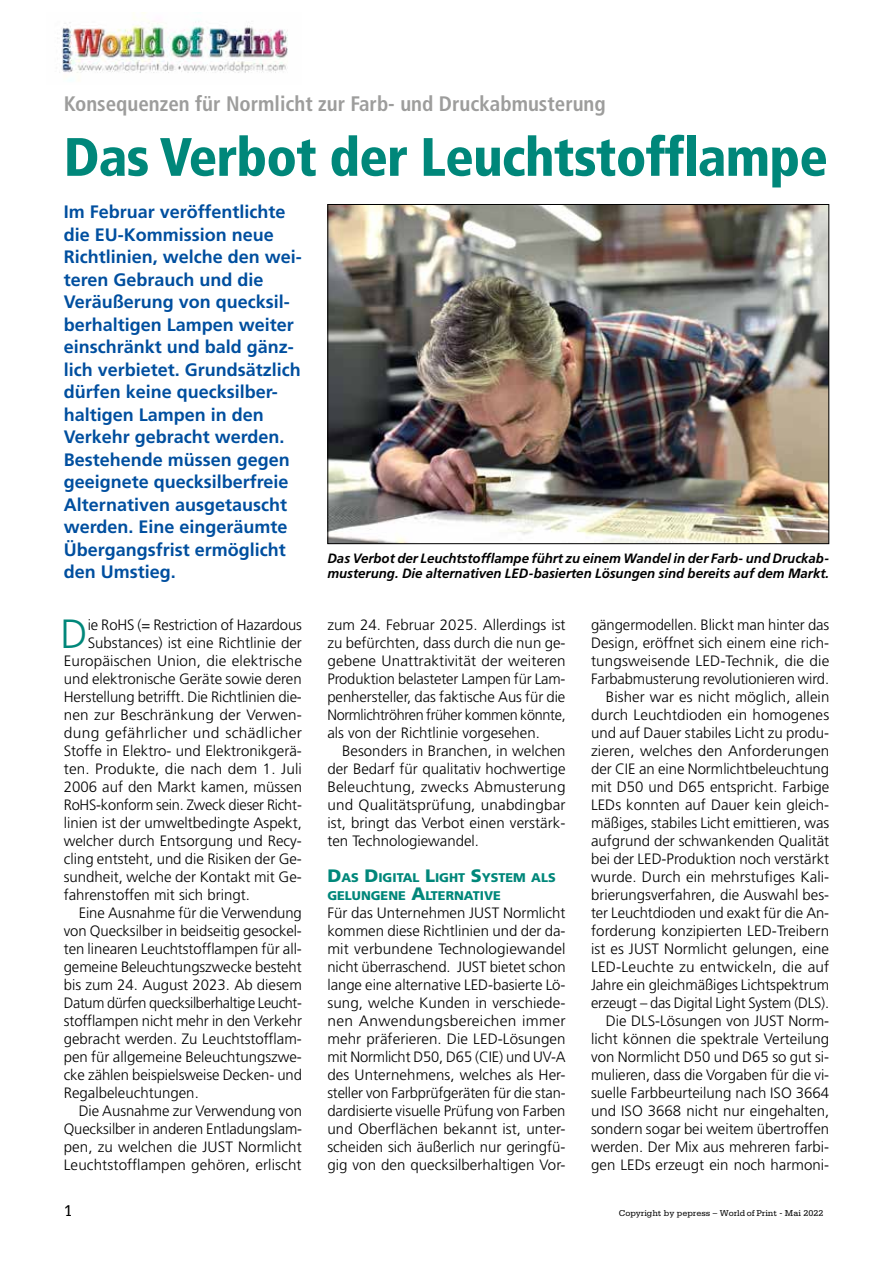
<style>
.page{position:relative;width:893px;height:1263px;background:#fff}
.page>*{position:absolute;margin:0;border:0;box-sizing:border-box;transform-origin:0 0}
.t1{font:900 condensed 54px "Frutiger";letter-spacing:-.015em;color:#00877a}
.t2{font:300 40.8px "Frutiger";color:#00877a}
.t3{font:700 condensed 21px "Frutiger";color:#9d9d9c}
.t4{font:700 18px/22.5px "Frutiger";color:#004f9f}
.t5{font:16.5px "Serifa";color:#000}
.t6{font:300 15px/18px "Frutiger";color:#000;text-align:justify}
.t7{font:300 15px "Frutiger";letter-spacing:-.02em;color:#000;scale:.96 1}
.t8{font:300 15px "Frutiger";letter-spacing:.02em;color:#000;scale:1.04 1}
.t9{font:italic 700 13.5px/15px "Frutiger";color:#000}
.t10{font:900 12.6px/18px "Frutiger";color:#00877a}
.t11{font:9px "Serifa";color:#000}
.s1{font-size:18px}
</style>
<div class="page">
<img style="left:329px;top:206px;width:498px;height:336px">
<img style="left:57px;top:13px;width:231px;height:68px">
<h3 class="t3" style="left:64px;top:91px;width:543px">Konsequenzen für Normlicht zur Farb- und Druckabmusterung</h3>
<h1 class="t1" style="left:64px;top:125px;width:766px">Das Verbot der Leuchtstofflampe</h1>
<p class="t4" style="left:64px;top:200px;width:240px">Im Februar veröffentlichte die EU-Kommission neue<br>Richtlinien, welche den wei&shy;teren Gebrauch und die<br>Veräußerung von quecksil&shy;berhaltigen Lampen weiter einschränkt und bald gänz&shy;lich verbietet. Grundsätzlich dürfen keine quecksilber&shy;haltigen Lampen in den<br>Verkehr gebracht werden.<br>Bestehende müssen gegen geeignete quecksilberfreie<br>Alternativen ausgetauscht werden. Eine eingeräumte<br>Übergangsfrist ermöglicht den Umstieg.</p>
<h2 class="t2" style="left:61px;top:611px;width:29px">D</h2>
<p class="t6" style="left:88px;top:616px;width:216px">ie RoHS (= Restriction of Hazardous</p>
<p class="t9" style="left:327px;top:551px;width:503px">Das Verbot der Leuchtstofflampe führt zu einem Wandel in der Farb- und Druckab&shy;musterung. Die alternativen LED-basierten Lösungen sind bereits auf dem Markt.</p>
<p class="t6" style="left:327px;top:616px;width:240px">zum 24. Februar 2025. Allerdings ist zu befürchten, dass durch die nun ge&shy;gebene Unattraktivität der weiteren Produktion belasteter Lampen für Lam&shy;penhersteller, das faktische Aus für die Normlichtröhren früher kommen könnte, als von der Richtlinie vorgesehen.</p>
<p class="t6" style="left:327px;top:742px;width:240px;text-indent:15px">Besonders in Branchen, in welchen der Bedarf für qualitativ hochwertige Beleuchtung, zwecks Abmusterung und Qualitätsprüfung, unabdingbar ist, bringt das Verbot einen verstärk&shy;ten Technologiewandel.</p>
<p class="t10" style="left:327px;top:868px;width:230px"><span class="s1">D</span>AS <span class="s1">D</span>IGITAL <span class="s1">L</span>IGHT <span class="s1">S</span>YSTEM ALS<br>GELUNGENE <span class="s1">A</span>LTERNATIVE</p>
<p class="t6" style="left:327px;top:904px;width:240px">Für das Unternehmen JUST Normlicht kommen diese Richtlinien und der da&shy;mit verbundene Technologiewandel nicht überraschend. JUST bietet schon lange eine alternative LED-basierte Lö&shy;sung, welche Kunden in verschiede&shy;nen Anwendungsbereichen immer mehr präferieren. Die LED-Lösungen mit Normlicht D50, D65 (CIE) und UV-A des Unternehmens, welches als Her&shy;steller von Farbprüfgeräten für die stan&shy;dardisierte visuelle Prüfung von Farben und Oberflächen bekannt ist, unter&shy;scheiden sich äußerlich nur geringfü&shy;gig von den quecksilberhaltigen Vor-</p>
<p class="t6" style="left:591px;top:616px;width:240px;text-align:right">gängermodellen. Blickt man hinter das Design, eröffnet sich einem eine rich&shy;tungsweisende LED-Technik, die die Farbabmusterung revolutionieren wird.<br>Bisher war es nicht möglich, allein durch Leuchtdioden ein homogenes und auf Dauer stabiles Licht zu produ&shy;zieren, welches den Anforderungen der CIE an eine Normlichtbeleuchtung mit D50 und D65 entspricht. Farbige LEDs konnten auf Dauer kein gleich&shy;mäßiges, stabiles Licht emittieren, was aufgrund der schwankenden Qualität bei der LED-Produktion noch verstärkt wurde. Durch ein mehrstufiges Kali&shy;brierungsverfahren, die Auswahl bes&shy;ter Leuchtdioden und exakt für die An&shy;forderung konzipierten LED-Treibern ist es JUST Normlicht gelungen, eine LED-Leuchte zu entwickeln, die auf Jahre ein gleichmäßiges Lichtspektrum erzeugt – das Digital Light System (DLS).<br>Die DLS-Lösungen von JUST Norm&shy;licht können die spektrale Verteilung von Normlicht D50 und D65 so gut si&shy;mulieren, dass die Vorgaben für die vi&shy;suelle Farbbeurteilung nach ISO 3664 und ISO 3668 nicht nur eingehalten, sondern sogar bei weitem übertroffen werden. Der Mix aus mehreren farbi&shy;gen LEDs erzeugt ein noch harmoni-</p>
<p class="t6" style="left:88px;top:634px;width:216px">Substances) ist eine Richtlinie der</p>
<p class="t6" style="left:64px;top:652px;width:240px">Europäischen Union, die elektrische</p>
<p class="t6" style="left:64px;top:670px;width:239px">und elektronische Geräte sowie deren</p>
<p class="t6" style="left:64px;top:688px;width:240px">Herstellung betrifft. Die Richtlinien die-</p>
<p class="t6" style="left:64px;top:706px;width:240px">nen zur Beschränkung der Verwen-</p>
<p class="t8" style="left:64px;top:724px;width:230px">dung gefährlicher und schädlicher</p>
<p class="t6" style="left:64px;top:742px;width:240px">Stoffe in Elektro- und Elektronikgerä-</p>
<p class="t6" style="left:64px;top:760px;width:240px">ten. Produkte, die nach dem 1. Juli</p>
<p class="t6" style="left:64px;top:778px;width:240px">2006 auf den Markt kamen, müssen</p>
<p class="t6" style="left:64px;top:796px;width:240px">RoHS-konform sein. Zweck dieser Richt-</p>
<p class="t6" style="left:64px;top:814px;width:240px">linien ist der umweltbedingte Aspekt,</p>
<p class="t6" style="left:64px;top:832px;width:240px">welcher durch Entsorgung und Recy-</p>
<p class="t6" style="left:64px;top:850px;width:240px">cling entsteht, und die Risiken der Ge-</p>
<p class="t6" style="left:64px;top:868px;width:240px">sundheit, welche der Kontakt mit Ge-</p>
<p class="t6" style="left:64px;top:886px;width:188px">fahrenstoffen mit sich bringt.</p>
<p class="t6" style="left:79px;top:904px;width:225px">Eine Ausnahme für die Verwendung</p>
<p class="t6" style="left:64px;top:922px;width:240px">von Quecksilber in beidseitig gesockel-</p>
<p class="t6" style="left:64px;top:940px;width:240px">ten linearen Leuchtstofflampen für all-</p>
<p class="t6" style="left:64px;top:958px;width:240px">gemeine Beleuchtungszwecke besteht</p>
<p class="t6" style="left:64px;top:976px;width:240px">bis zum 24. August 2023. Ab diesem</p>
<p class="t7" style="left:64px;top:994px;width:250px">Datum dürfen quecksilberhaltige Leucht-</p>
<p class="t6" style="left:64px;top:1012px;width:240px">stofflampen nicht mehr in den Verkehr</p>
<p class="t6" style="left:64px;top:1030px;width:240px">gebracht werden. Zu Leuchtstofflam-</p>
<p class="t6" style="left:64px;top:1048px;width:240px">pen für allgemeine Beleuchtungszwe-</p>
<p class="t6" style="left:64px;top:1066px;width:240px">cke zählen beispielsweise Decken- und</p>
<p class="t6" style="left:64px;top:1084px;width:137px">Regalbeleuchtungen.</p>
<p class="t6" style="left:79px;top:1102px;width:225px">Die Ausnahme zur Verwendung von</p>
<p class="t6" style="left:64px;top:1120px;width:240px">Quecksilber in anderen Entladungslam-</p>
<p class="t6" style="left:64px;top:1138px;width:240px">pen, zu welchen die JUST Normlicht</p>
<p class="t6" style="left:64px;top:1156px;width:239px">Leuchtstofflampen gehören, erlischt</p>
<p class="t5" style="left:64px;top:1201px;width:11px">1</p>
<p class="t11" style="left:619px;top:1208px;width:206px">Copyright by pepress – World of Print - Mai 2022</p>
</div>
